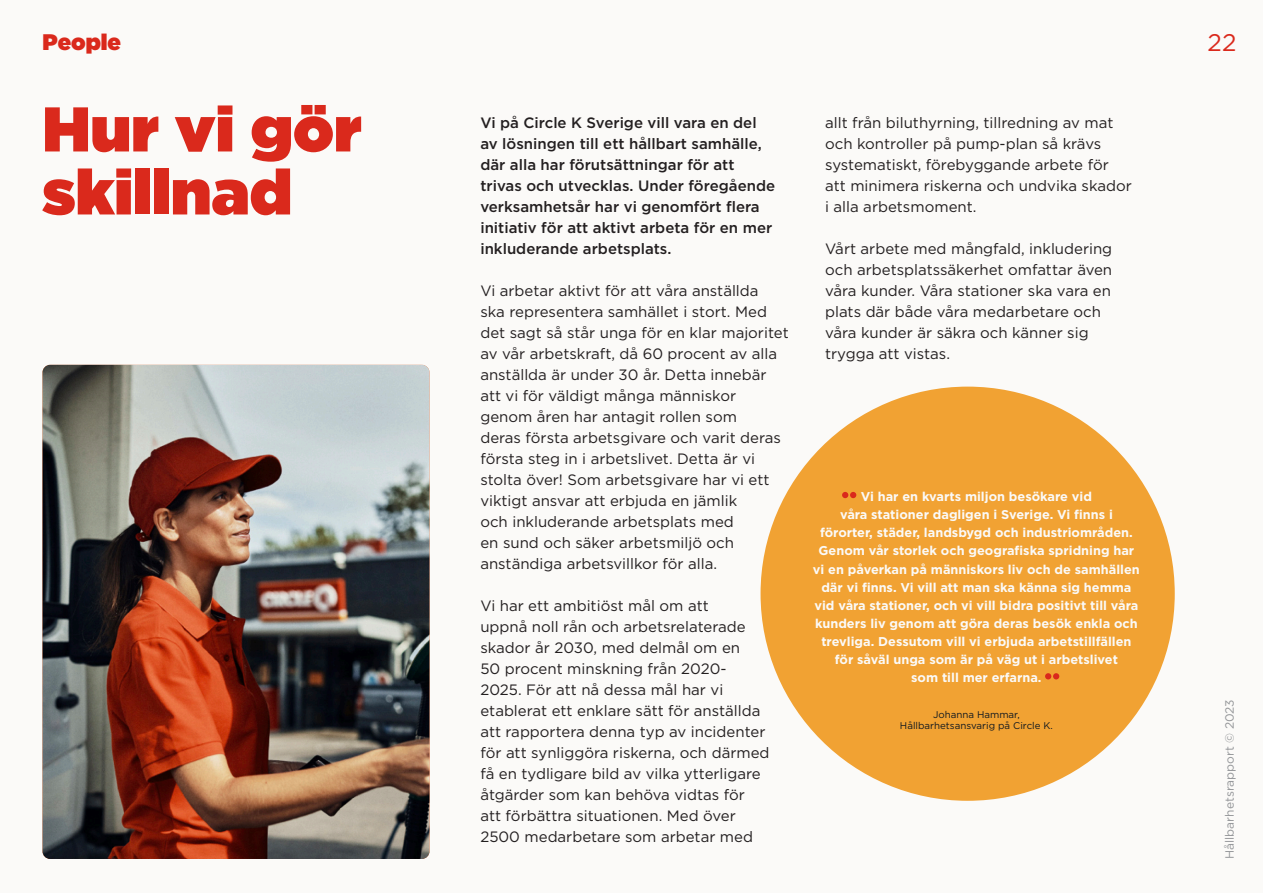
<style>
.page{position:relative;width:1263px;height:893px;background:#fbfaf8}
.page>*{position:absolute;margin:0;border:0;box-sizing:border-box;transform-origin:0 0}
.Page_header_LARGE{font:900 63px "Gotham";color:#da291c}
.t1{font:24px "Gotham";color:#da291c}
.Page_header_SMALL{font:900 22.5px "Gotham";color:#da291c}
.Body_copy_LARGE{font:15px/21px "Gotham";color:#231f20}
.Body_copy_LARGE-2{font:500 15px/21px "Gotham";color:#231f20}
.Body_copy_header_SMALL{font:700 12.75px/18px "Gotham";color:#fbfaf8;text-align:center}
.t2{font:12px "Gotham";color:#939598}
.Body_copy_header_SMALL-2{font:9.75px/11.7px "Gotham";color:#101820;text-align:center}
</style>
<div class="page">
<img style="left:43px;top:365px;width:386px;height:494px">
<div style="left:760px;top:387px;width:415px;height:414px;background:#f1a233;border-radius:50%"></div>
<svg style="left:842px;top:492px;width:14px;height:6px"></svg>
<svg style="left:1045px;top:673px;width:14px;height:6px"></svg>
<p class="Page_header_SMALL" style="left:43px;top:26px;width:80px">People</p>
<p class="Page_header_LARGE" style="left:43px;top:84px;width:320px">Hur vi gör</p>
<p class="Page_header_LARGE" style="left:43px;top:147px;width:251px">skillnad</p>
<p class="Body_copy_LARGE-2" style="left:480px;top:112px;width:296px">Vi på Circle K Sverige vill vara en del av lösningen till ett hållbart samhälle, där alla har förutsättningar för att trivas och utvecklas. Under föregående verksamhetsår har vi genomfört flera initiativ för att aktivt arbeta för en mer inkluderande arbetsplats.</p>
<p class="Body_copy_LARGE" style="left:480px;top:279px;width:310px">Vi arbetar aktivt för att våra anställda<br>ska representera samhället i stort. Med det sagt så står unga för en klar majoritet av vår arbetskraft, då 60 procent av alla anställda är under 30 år. Detta innebär att vi för väldigt många människor genom åren har antagit rollen som<br>deras första arbetsgivare och varit deras första steg in i arbetslivet. Detta är vi stolta över! Som arbetsgivare har vi ett viktigt ansvar att erbjuda en jämlik<br>och inkluderande arbetsplats med<br>en sund och säker arbetsmiljö och anständiga arbetsvillkor för alla.</p>
<p class="Body_copy_LARGE" style="left:480px;top:594px;width:291px">Vi har ett ambitiöst mål om att<br>uppnå noll rån och arbetsrelaterade skador år 2030, med delmål om en<br>50 procent minskning från 2020- 2025. För att nå dessa mål har vi etablerat ett enklare sätt för anställda att rapportera denna typ av incidenter för att synliggöra riskerna, och därmed få en tydligare bild av vilka ytterligare åtgärder som kan behöva vidtas för<br>att förbättra situationen. Med över 2500 medarbetare som arbetar med</p>
<p class="Body_copy_LARGE" style="left:825px;top:111px;width:308px">allt från biluthyrning, tillredning av mat och kontroller på pump-plan så krävs systematiskt, förebyggande arbete för att minimera riskerna och undvika skador i alla arbetsmoment.</p>
<p class="Body_copy_LARGE" style="left:825px;top:237px;width:289px">Vårt arbete med mångfald, inkludering och arbetsplatssäkerhet omfattar även våra kunder. Våra stationer ska vara en plats där både våra medarbetare och våra kunder är säkra och känner sig trygga att vistas.</p>
<p class="Body_copy_header_SMALL" style="left:813px;top:488px;width:328px">Vi har en kvarts miljon besökare vid<br>våra stationer dagligen i Sverige. Vi finns i förorter, städer, landsbygd och industriområden.<br>Genom vår storlek och geografiska spridning har vi en påverkan på människors liv och de samhällen där vi finns. Vi vill att man ska känna sig hemma vid våra stationer, och vi vill bidra positivt till våra kunders liv genom att göra deras besök enkla och trevliga. Dessutom vill vi erbjuda arbetstillfällen för såväl unga som är på väg ut i arbetslivet</p>
<p class="Body_copy_header_SMALL" style="left:911px;top:668px;width:132px">som till mer erfarna.</p>
<p class="Body_copy_header_SMALL-2" style="left:900px;top:708px;width:154px">Johanna Hammar,<br>Hållbarhetsansvarig på Circle K.</p>
<h2 class="t1" style="left:1208px;top:27px;width:30px">22</h2>
<p class="t2" style="left:1222px;top:859px;width:161px;rotate:-90deg">Hållbarhetsrapport © 2023</p>
</div>
